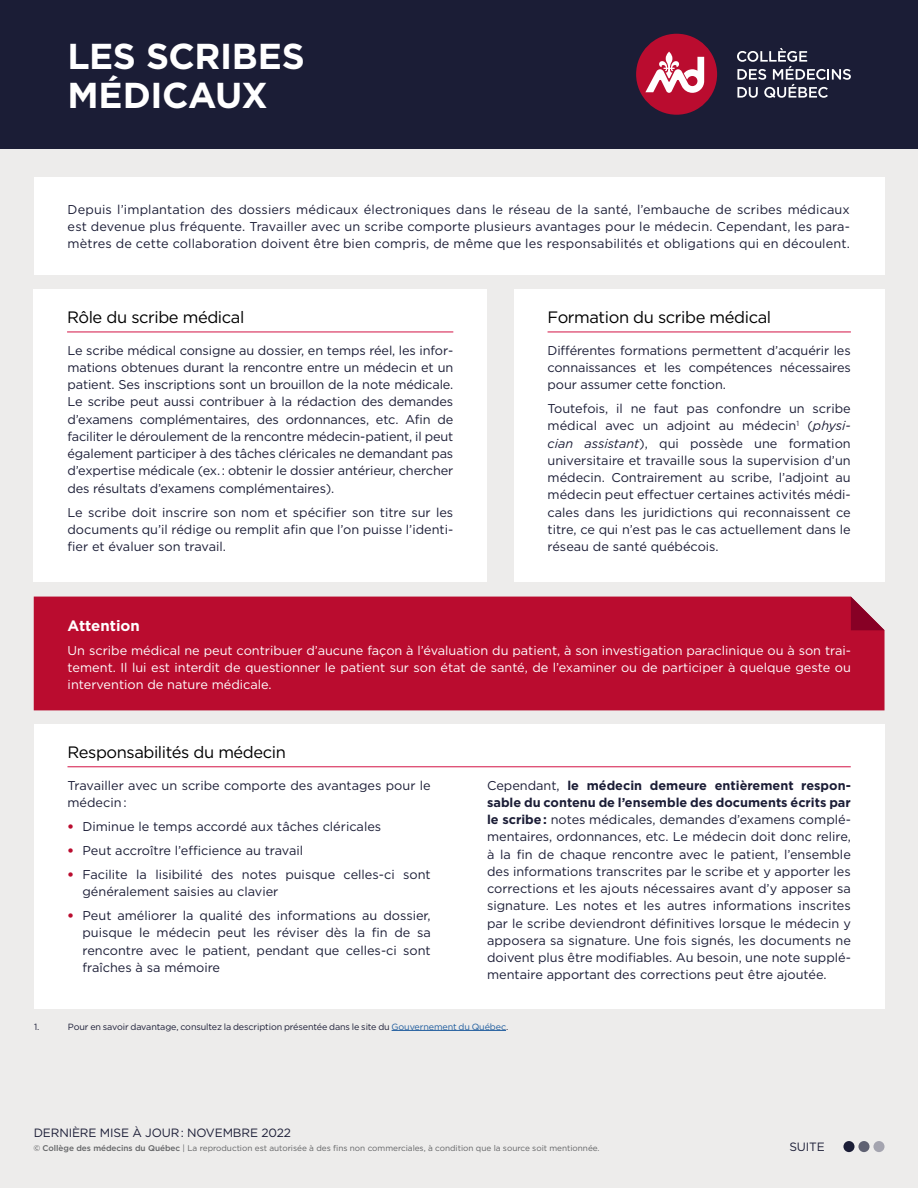
<style>
.page{position:relative;width:918px;height:1188px;background:#edeceb}
.page>*{position:absolute;margin:0;border:0;box-sizing:border-box;transform-origin:0 0}
.En-tête{font:700 36px/39px "Gotham";letter-spacing:-.01em;color:#fff}
.Section_LIGNE_ROSE{font:16.5px "Gotham";letter-spacing:-.025em;color:#000}
.t1{font:700 15px "Gotham";color:#fff}
.t2{font:12.75px/17.2px "Gotham";color:#1b1d36;text-align:justify}
.t3{font:12.75px/17.2px "Gotham";color:#fff;text-align:justify}
.t4{font:12px "Gotham";letter-spacing:-.01em;color:#1b1d36}
.t5{font:9px "Gotham";letter-spacing:-.01em;color:#1b1d36}
.t6{font:8.25px "Gotham";letter-spacing:-.005em;color:#636466}
.s1{font-style:italic}
.s2{font-weight:900;color:#ba0c2f}
.s3{font-weight:700}
.s4{color:#205d9e}
.s5{font-weight:500}
</style>
<div class="page">
<div style="left:34px;top:177px;width:851px;height:98px;background:#fff"></div>
<div style="left:34px;top:597px;width:851px;height:113px;background:#ba0c2f"></div>
<svg style="left:851px;top:597px;width:34px;height:33px"></svg>
<hr style="left:392px;top:1030px;width:114px;height:1px;background:#205d9e">
<div style="left:34px;top:289px;width:453px;height:293px;background:#fff"></div>
<div style="left:514px;top:289px;width:371px;height:293px;background:#fff"></div>
<hr style="left:67px;top:332px;width:386px;height:1px;background:#d31245">
<hr style="left:548px;top:332px;width:303px;height:1px;background:#d31245">
<div style="left:34px;top:724px;width:851px;height:284px;background:#fff"></div>
<hr style="left:68px;top:766px;width:783px;height:1px;background:#d31245">
<div style="left:0;top:0;width:918px;height:148px;background:#1b1d36"></div>
<div style="left:843px;top:1141px;width:12px;height:11px;background:#1b1d36;border-radius:50%"></div>
<div style="left:858px;top:1141px;width:12px;height:11px;background:#5f6172;border-radius:50%"></div>
<div style="left:873px;top:1141px;width:12px;height:11px;background:#a4a4af;border-radius:50%"></div>
<div style="left:636px;top:34px;width:81px;height:81px;background:#ba0c2f;border-radius:50%"></div>
<svg style="left:645px;top:52px;width:59px;height:41px"></svg>
<svg style="left:737px;top:48px;width:114px;height:50px"></svg>
<p class="En-tête" style="left:68px;top:37px;width:239px">LES SCRIBES<br>MÉDICAUX</p>
<p class="t2" style="left:68px;top:200px;width:784px">Depuis l’implantation des dossiers médicaux électroniques dans le réseau de la santé, l’embauche de scribes médicaux est devenue plus fréquente. Travailler avec un scribe comporte plusieurs avantages pour le médecin. Cependant, les para&shy;mètres de cette collaboration doivent être bien compris, de même que les responsabilités et obligations qui en découlent.</p>
<p class="Section_LIGNE_ROSE" style="left:67px;top:307px;width:179px">Rôle du scribe médical</p>
<p class="Section_LIGNE_ROSE" style="left:548px;top:307px;width:225px">Formation du scribe médical</p>
<p class="t2" style="left:68px;top:341px;width:387px">Le scribe médical consigne au dossier, en temps réel, les infor&shy;mations obtenues durant la rencontre entre un médecin et un patient. Ses inscriptions sont un brouillon de la note médicale.<br>Le scribe peut aussi contribuer à la rédaction des demandes d’examens complémentaires, des ordonnances, etc. Afin de faciliter le déroulement de la rencontre médecin-patient, il peut également participer à des tâches cléricales ne demandant pas d’expertise médicale (ex. : obtenir le dossier antérieur, chercher des résultats d’examens complémentaires).</p>
<p class="t2" style="left:68px;top:503px;width:387px">Le scribe doit inscrire son nom et spécifier son titre sur les documents qu’il rédige ou remplit afin que l’on puisse l’identi&shy;fier et évaluer son travail.</p>
<p class="t2" style="left:548px;top:341px;width:305px">Différentes formations permettent d’acquérir les connaissances et les compétences nécessaires pour assumer cette fonction.</p>
<p class="t2" style="left:548px;top:400px;width:305px">Toutefois, il ne faut pas confondre un scribe médical avec un adjoint au médecin<sup>1</sup> (<span class="s1">physi&shy;cian assistant</span>), qui possède une formation universitaire et travaille sous la supervision d’un médecin. Contrairement au scribe, l’adjoint au médecin peut effectuer certaines activités médi&shy;cales dans les juridictions qui reconnaissent ce titre, ce qui n’est pas le cas actuellement dans le réseau de santé québécois.</p>
<p class="t1" style="left:68px;top:615px;width:74px">Attention</p>
<p class="t3" style="left:68px;top:641px;width:785px">Un scribe médical ne peut contribuer d’aucune façon à l’évaluation du patient, à son investigation paraclinique ou à son trai&shy;tement. Il lui est interdit de questionner le patient sur son état de santé, de l’examiner ou de participer à quelque geste ou intervention de nature médicale.</p>
<p class="Section_LIGNE_ROSE" style="left:68px;top:741px;width:220px">Responsabilités du médecin</p>
<p class="t2" style="left:68px;top:776px;width:365px">Travailler avec un scribe comporte des avantages pour le médecin :</p>
<p class="t2" style="left:68px;top:817px;width:315px"><span class="s2">•</span> Diminue le temps accordé aux tâches cléricales</p>
<p class="t2" style="left:68px;top:841px;width:237px"><span class="s2">•</span> Peut accroître l’efficience au travail</p>
<p class="t2" style="left:82px;top:865px;width:350px;text-indent:-15px"><span class="s2">•</span> Facilite la lisibilité des notes puisque celles-ci sont généralement saisies au clavier</p>
<p class="t2" style="left:82px;top:907px;width:350px;text-indent:-15px"><span class="s2">•</span> Peut améliorer la qualité des informations au dossier, puisque le médecin peut les réviser dès la fin de sa rencontre avec le patient, pendant que celles-ci sont fraîches à sa mémoire</p>
<p class="t2" style="left:487px;top:776px;width:365px">Cependant, <span class="s3">le médecin demeure entièrement respon&shy;sable du contenu de l’ensemble des documents écrits par le scribe :</span> notes médicales, demandes d’examens complé&shy;mentaires, ordonnances, etc. Le médecin doit donc relire, à la fin de chaque rencontre avec le patient, l’ensemble des informations transcrites par le scribe et y apporter les corrections et les ajouts nécessaires avant d’y apposer sa signature. Les notes et les autres informations inscrites par le scribe deviendront définitives lorsque le médecin y apposera sa signature. Une fois signés, les documents ne doivent plus être modifiables. Au besoin, une note supplé&shy;mentaire apportant des corrections peut être ajoutée.</p>
<p class="t5" style="left:34px;top:1021px;width:7px">1.</p>
<p class="t5" style="left:68px;top:1021px;width:442px">Pour en savoir davantage, consultez la description présentée dans le site du <span class="s4">Gouvernement du Québec</span>.</p>
<p class="t4" style="left:34px;top:1125px;width:259px">DERNIÈRE MISE À JOUR : NOVEMBRE 2022</p>
<p class="t6" style="left:33px;top:1143px;width:568px"><span class="s5">© Collège des médecins du Québec</span> | La reproduction est autorisée à des fins non commerciales, à condition que la source soit mentionnée.</p>
<p class="t4" style="left:789px;top:1139px;width:37px">SUITE</p>
</div>
